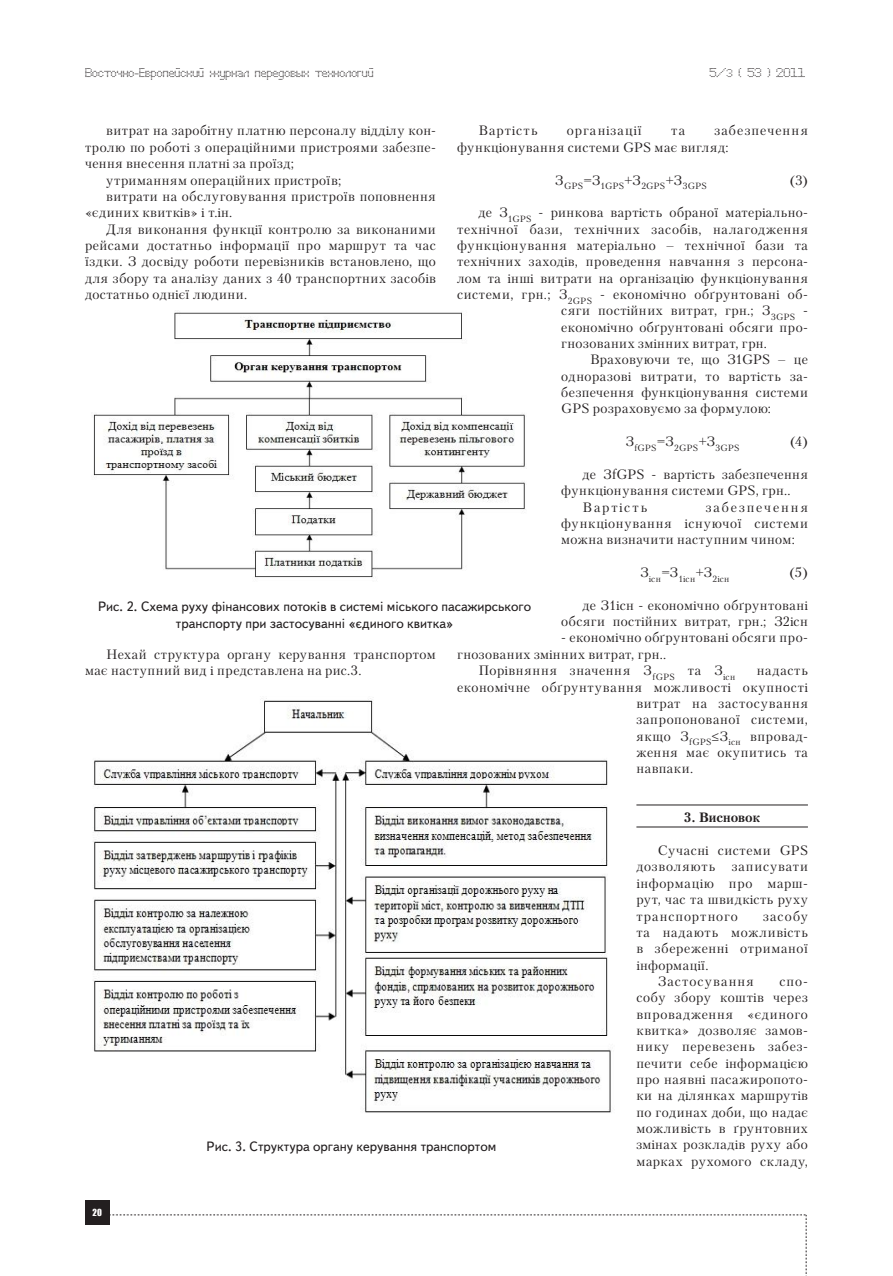
<style>
.page{position:relative;width:893px;height:1276px;background:#fff}
.page>*{position:absolute;margin:0;border:0;box-sizing:border-box;transform-origin:0 0}
.Text{font:13.5px/16.4px "Petersburg C";letter-spacing:.04em;color:#231f20;text-align:justify}
.risunok{font:13.5px/16.2px "Text Book C";color:#231f20;text-align:center}
.Text-2{font:13.5px "Petersburg C";letter-spacing:.08em;color:#231f20}
.Text-3{font:13.5px "Petersburg C";letter-spacing:.09em;color:#231f20}
.Punkt{font:700 13.5px "Petersburg C";color:#231f20}
.t1{font:12px "Perfo";letter-spacing:.015em;color:#231f20}
.Text-4{font:9px "Petersburg C";letter-spacing:.025em;color:#231f20}
.t2{font:9px "Impact";color:#fff}
.s1{font-size:10.5px}
.s2{font-family:"Minion Pro"}
</style>
<div class="page">
<div style="left:85px;top:1200px;width:24px;height:25px;background:#231f20"></div>
<svg style="left:109px;top:1214px;width:698px;height:62px"></svg>
<hr style="left:636px;top:804px;width:172px;height:1px;background:#231f20">
<hr style="left:636px;top:826px;width:172px;height:1px;background:#231f20">
<img style="left:93px;top:312px;width:433px;height:266px">
<img style="left:93px;top:698px;width:518px;height:415px">
<p class="t1" style="left:85px;top:65px;width:290px">Восточно-Европейский журнал передовых технологий</p>
<p class="t1" style="left:709px;top:65px;width:97px">5/<span class="s1">3</span> ( 53 ) 2011</p>
<p class="Text" style="left:85px;top:122px;width:352px;text-indent:21px">витрат на зароб<span class="s2">і</span>тну платню персоналу в<span class="s2">і</span>дд<span class="s2">і</span>лу кон&shy;тролю по робот<span class="s2">і</span> з операц<span class="s2">і</span>йними пристроями забезпе&shy;чення внесення платн<span class="s2">і</span> за проїзд;</p>
<p class="Text" style="left:106px;top:171px;width:237px">утриманням операц<span class="s2">і</span>йних пристроїв;</p>
<p class="Text" style="left:85px;top:188px;width:352px;text-indent:21px">витрати на обслуговування пристроїв поповнення «єдиних квитк<span class="s2">і</span>в» <span class="s2">і</span> т.<span class="s2">і</span>н.</p>
<p class="Text" style="left:85px;top:220px;width:352px;text-indent:21px">Для виконання функц<span class="s2">і</span>ї контролю за виконаними рейсами достатньо <span class="s2">і</span>нформац<span class="s2">і</span>ї про маршрут та час їздки. З досв<span class="s2">і</span>ду роботи перев<span class="s2">і</span>зник<span class="s2">і</span>в встановлено, що для збору та анал<span class="s2">і</span>зу даних з 40 транспортних засоб<span class="s2">і</span>в достатньо одн<span class="s2">і</span>єї людини.</p>
<p class="Text" style="left:457px;top:122px;width:352px;text-indent:257px">забезпечення функц<span class="s2">і</span>онування системи GPS має вигляд:</p>
<p class="Text-4" style="left:555px;top:180px;width:153px"><sup>З</sup>GPS<sup>=З</sup>1GPS<sup>+З</sup>2GPS<sup>+З</sup>3GPS</p>
<p class="Text" style="left:790px;top:171px;width:20px">(3)</p>
<p class="Text" style="left:478px;top:204px;width:331px">де З<sub>1GPS</sub> - ринкова варт<span class="s2">і</span>сть обраної матер<span class="s2">і</span>ально-</p>
<p class="Text" style="left:457px;top:220px;width:352px">техн<span class="s2">і</span>чної бази, техн<span class="s2">і</span>чних засоб<span class="s2">і</span>в, налагодження</p>
<p class="Text" style="left:457px;top:237px;width:352px">функц<span class="s2">і</span>онування матер<span class="s2">і</span>ально – техн<span class="s2">і</span>чної бази та</p>
<p class="Text" style="left:457px;top:253px;width:352px">техн<span class="s2">і</span>чних заход<span class="s2">і</span>в, проведення навчання з персона-</p>
<p class="Text" style="left:457px;top:270px;width:352px">лом та <span class="s2">і</span>нш<span class="s2">і</span> витрати на орган<span class="s2">і</span>зац<span class="s2">і</span>ю функц<span class="s2">і</span>онування</p>
<p class="Text" style="left:457px;top:286px;width:352px">системи, грн.; З<sub>2GPS</sub> - економ<span class="s2">і</span>чно обґрунтован<span class="s2">і</span> об-</p>
<p class="Text" style="left:561px;top:302px;width:248px">сяги пост<span class="s2">і</span>йних витрат, грн.; З<sub>3GPS</sub> -</p>
<p class="Text" style="left:561px;top:319px;width:248px">економ<span class="s2">і</span>чно обґрунтован<span class="s2">і</span> обсяги про-</p>
<p class="Text" style="left:561px;top:335px;width:207px">гнозованих зм<span class="s2">і</span>нних витрат, грн.</p>
<p class="Text" style="left:561px;top:351px;width:248px;text-indent:29px">Враховуючи те, що З1GPS – це одноразов<span class="s2">і</span> витрати, то варт<span class="s2">і</span>сть за&shy;безпечення функц<span class="s2">і</span>онування системи GPS розраховуємо за формулою:</p>
<p class="Text-4" style="left:625px;top:442px;width:116px"><sup>З</sup>fGPS<sup>=З</sup>2GPS<sup>+З</sup>3GPS</p>
<p class="Text" style="left:790px;top:433px;width:19px">(4)</p>
<p class="Text" style="left:561px;top:466px;width:248px;text-indent:21px">де ЗfGPS - варт<span class="s2">і</span>сть забезпечення функц<span class="s2">і</span>онування системи GPS, грн..</p>
<p class="Text" style="left:583px;top:498px;width:66px">Варт<span class="s2">і</span>сть</p>
<p class="Text" style="left:478px;top:122px;width:61px">Варт<span class="s2">і</span>сть</p>
<p class="Text-3" style="left:567px;top:123px;width:76px">орган<span class="s2">і</span>зац<span class="s2">і</span>ї</p>
<p class="Text" style="left:671px;top:122px;width:15px">та</p>
<p class="Text" style="left:561px;top:498px;width:248px;text-indent:144px">забезпечення функц<span class="s2">і</span>онування <span class="s2">і</span>снуючої системи можна визначити наступним чином:</p>
<p class="Text-4" style="left:640px;top:573px;width:91px"><sup>З</sup><span class="s2">і</span>сн<sup>=З</sup>1<span class="s2">і</span>сн<sup>+З</sup>2<span class="s2">і</span>сн</p>
<p class="Text" style="left:789px;top:564px;width:20px">(5)</p>
<p class="Text" style="left:561px;top:597px;width:248px;text-align:right">де З1<span class="s2">і</span>сн - економ<span class="s2">і</span>чно обґрунтован<span class="s2">і </span>обсяги пост<span class="s2">і</span>йних витрат, грн.; З2<span class="s2">і</span>сн</p>
<p class="Text" style="left:457px;top:629px;width:352px;text-indent:104px">- економ<span class="s2">і</span>чно обґрунтован<span class="s2">і</span> обсяги про&shy;гнозованих зм<span class="s2">і</span>нних витрат, грн..</p>
<p class="Text" style="left:478px;top:662px;width:259px">Пор<span class="s2">і</span>вняння значення З<sub>fGPS</sub> та З<sub>і</sub><sub>сн</sub></p>
<p class="Text" style="left:757px;top:662px;width:53px">надасть</p>
<p class="Text" style="left:457px;top:678px;width:352px">економ<span class="s2">і</span>чне обґрунтування можливост<span class="s2">і</span> окупност<span class="s2">і</span></p>
<p class="Text" style="left:636px;top:695px;width:173px">витрат на застосування</p>
<p class="Text" style="left:636px;top:711px;width:173px">запропонованої системи,</p>
<p class="Text" style="left:636px;top:727px;width:173px">якщо З<sub>fGPS</sub><span class="s2">≤</span>З<sub>і</sub><sub>сн</sub> впровад-</p>
<p class="Text" style="left:636px;top:744px;width:173px">ження має окупитись та</p>
<p class="Text" style="left:636px;top:760px;width:58px">навпаки.</p>
<p class="Punkt" style="left:684px;top:810px;width:77px">3. Висновок</p>
<p class="Text" style="left:636px;top:842px;width:173px;text-indent:21px">Сучасн<span class="s2">і</span> системи GPS дозволяють записувати <span class="s2">і</span>нформац<span class="s2">і</span>ю про марш&shy;рут, час та швидк<span class="s2">і</span>сть руху транспортного</p>
<p class="risunok" style="left:98px;top:599px;width:435px">Рис. 2. Схема руху фінансових потоків в системі міського пасажирського транспорту при застосуванні «єдиного квитка»</p>
<p class="Text" style="left:85px;top:646px;width:352px;text-indent:21px">Нехай структура органу керування транспортом має наступний вид <span class="s2">і</span> представлена на рис.3.</p>
<p class="Text" style="left:636px;top:907px;width:173px;text-indent:127px">засобу та надають можлив<span class="s2">і</span>сть в збереженн<span class="s2">і</span> отриманої <span class="s2">і</span>нформац<span class="s2">і</span>ї.</p>
<p class="Text-2" style="left:658px;top:973px;width:98px">Застосування</p>
<p class="Text" style="left:636px;top:973px;width:173px;text-indent:143px">спо&shy;собу збору кошт<span class="s2">і</span>в через впровадження «єдиного квитка» дозволяє замов&shy;нику перевезень забез&shy;печити себе <span class="s2">і</span>нформац<span class="s2">і</span>єю про наявн<span class="s2">і</span> пасажиропото&shy;ки на д<span class="s2">і</span>лянках маршрут<span class="s2">і</span>в по годинах доби, що надає можлив<span class="s2">і</span>сть в ґрунтовних зм<span class="s2">і</span>нах розклад<span class="s2">і</span>в руху або марках рухомого складу,</p>
<p class="risunok" style="left:207px;top:1138px;width:291px">Рис. 3. Структура органу керування транспортом</p>
<p class="t2" style="left:92px;top:1207px;width:11px">20</p>
</div>
